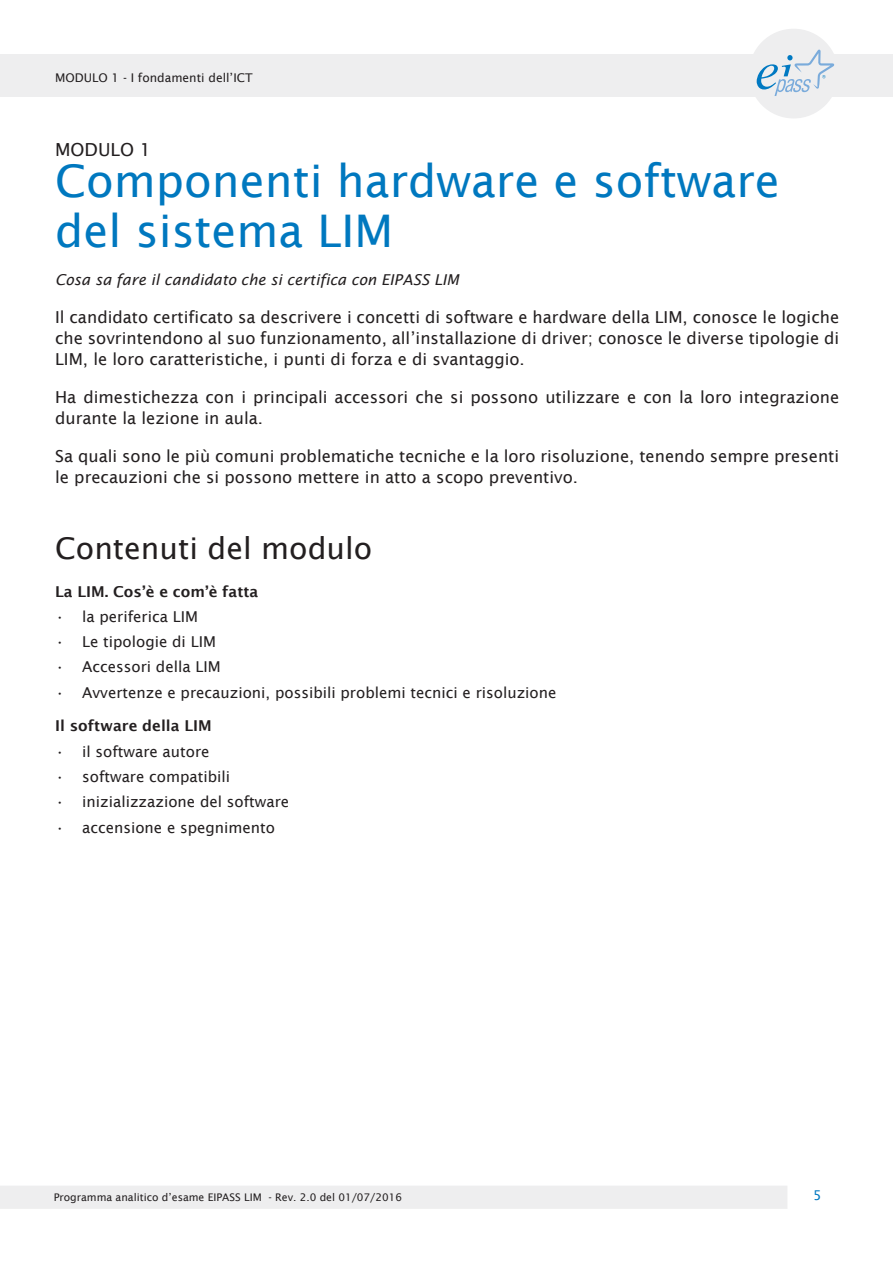
<style>
.page{position:relative;width:893px;height:1263px;background:#fff}
.page>*{position:absolute;margin:0;border:0;box-sizing:border-box;transform-origin:0 0}
.t1{font:45px/49.5px "Lucida Sans";color:#0078bf}
.Sub-title{font:30px "Lucida Sans";color:#231f20}
.Top-title{font:18px "Lucida Sans";color:#231f20}
.t2{font:16.5px/21px "Lucida Sans";color:#231f20}
.t3{font:15px "Lucida Sans";color:#231f20}
.t4{font:italic 15px "Lucida Sans";color:#231f20}
.t5{font:600 15px "Lucida Sans";color:#231f20}
.t6{font:13.5px "Lucida Sans";color:#0078c0}
.t7{font:12px "Lucida Sans";color:#231f20}
.t8{font:10.5px "Lucida Sans";color:#231f20}
</style>
<div class="page">
<div style="left:0;top:54px;width:893px;height:43px;background:#eeeeef"></div>
<div style="left:0;top:1185px;width:787px;height:24px;background:#eeeeef"></div>
<div style="left:749px;top:29px;width:89px;height:89px;background:#eeeeef;border-radius:50%"></div>
<svg style="left:757px;top:49px;width:77px;height:47px"></svg>
<p class="t7" style="left:55px;top:71px;width:199px">MODULO 1 - I fondamenti dell’ICT</p>
<p class="Top-title" style="left:55px;top:140px;width:98px">MODULO 1</p>
<p class="t1" style="left:55px;top:156px;width:726px">Componenti hardware e software del sistema LIM</p>
<p class="t4" style="left:55px;top:271px;width:405px">Cosa sa fare il candidato che si certifica con EIPASS LIM</p>
<p class="t2" style="left:55px;top:306px;width:786px;text-align:justify">Il candidato certificato sa descrivere i concetti di software e hardware della LIM, conosce le logiche che sovrintendono al suo funzionamento, all’installazione di driver; conosce le diverse tipologie di LIM, le loro caratteristiche, i punti di forza e di svantaggio.</p>
<p class="t2" style="left:55px;top:386px;width:786px">Ha dimestichezza con i principali accessori che si possono utilizzare e con la loro integrazione durante la lezione in aula.</p>
<p class="t2" style="left:55px;top:445px;width:786px">Sa quali sono le più comuni problematiche tecniche e la loro risoluzione, tenendo sempre presenti le precauzioni che si possono mettere in atto a scopo preventivo.</p>
<p class="Sub-title" style="left:55px;top:531px;width:319px">Contenuti del modulo</p>
<p class="t5" style="left:55px;top:583px;width:205px">La LIM. Cos’è e com’è fatta</p>
<p class="t3" style="left:55px;top:608px;width:144px">• la periferica LIM</p>
<p class="t3" style="left:55px;top:633px;width:162px">• Le tipologie di LIM</p>
<p class="t3" style="left:55px;top:658px;width:167px">• Accessori della LIM</p>
<p class="t3" style="left:55px;top:684px;width:503px">• Avvertenze e precauzioni, possibili problemi tecnici e risoluzione</p>
<p class="t5" style="left:55px;top:717px;width:158px">Il software della LIM</p>
<p class="t3" style="left:55px;top:743px;width:156px">• il software autore</p>
<p class="t3" style="left:55px;top:768px;width:177px">• software compatibili</p>
<p class="t3" style="left:55px;top:793px;width:236px">• inizializzazione del software</p>
<p class="t3" style="left:55px;top:818px;width:221px">• accensione e spegnimento</p>
<p class="t8" style="left:54px;top:1191px;width:350px">Programma analitico d’esame EIPASS LIM - Rev. 2.0 del 01/07/2016</p>
<p class="t6" style="left:813px;top:1187px;width:10px">5</p>
</div>
